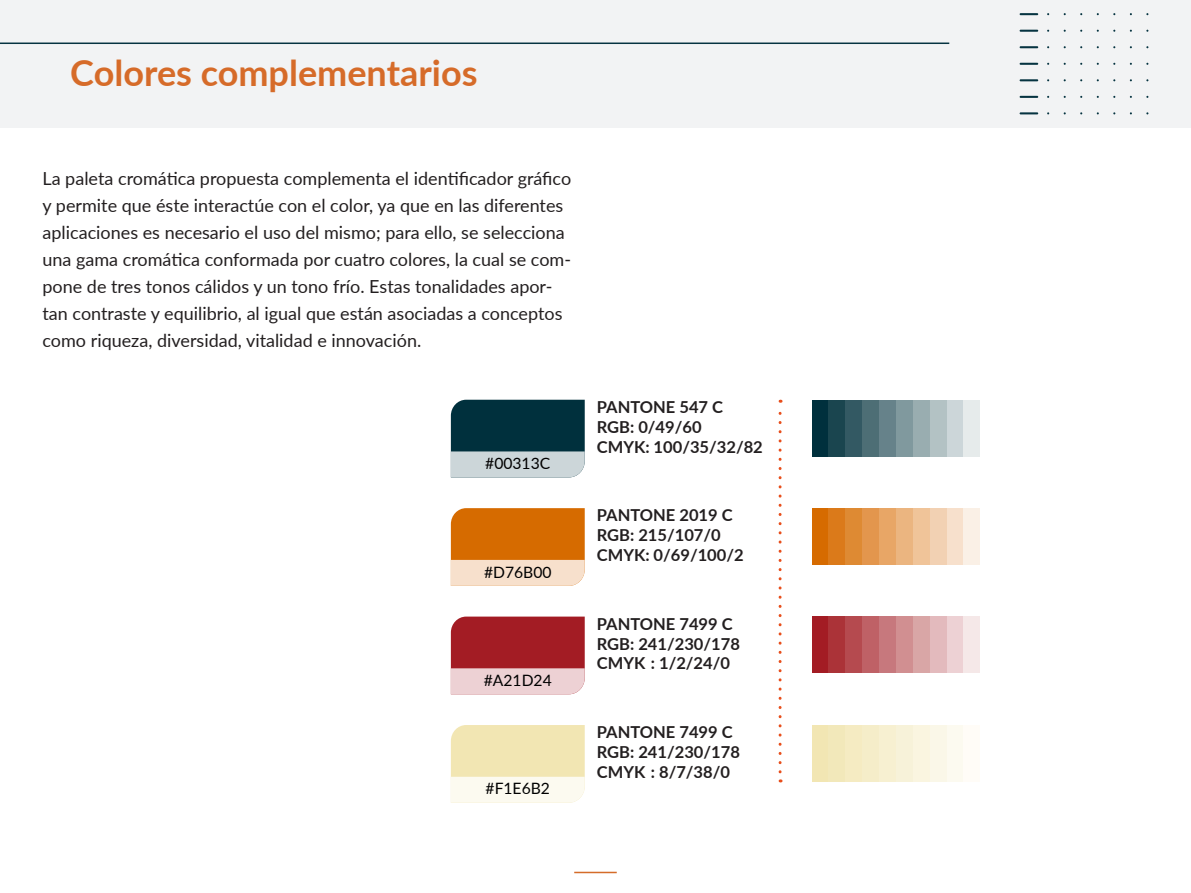
<style>
.page{position:relative;width:1191px;height:893px;background:#fff}
.page>*{position:absolute;margin:0;border:0;box-sizing:border-box;transform-origin:0 0}
.t1{font:700 36px "Lato";color:#d66b29}
.t2{font:18px/27px "Lato";color:#231f20}
.t3{font:700 16.5px "Lato";color:#231f20}
.t4{font:15.6px "Lato";color:#000}
</style>
<div class="page">
<div style="left:0;top:0;width:1191px;height:128px;background:#f2f3f4"></div>
<svg style="left:1019px;top:13px;width:19px;height:2px"></svg>
<svg style="left:1019px;top:30px;width:19px;height:2px"></svg>
<svg style="left:1019px;top:46px;width:19px;height:2px"></svg>
<svg style="left:1019px;top:63px;width:19px;height:2px"></svg>
<svg style="left:1019px;top:79px;width:19px;height:2px"></svg>
<svg style="left:1019px;top:96px;width:19px;height:2px"></svg>
<svg style="left:1019px;top:112px;width:19px;height:2px"></svg>
<hr style="left:574px;top:872px;width:43px;height:1px;background:#d56c29">
<hr style="left:0;top:43px;width:949px;height:1px;background:#063441">
<div style="left:811px;top:400px;width:17px;height:56px;background:#00303d"></div>
<div style="left:828px;top:400px;width:17px;height:56px;background:#1a454f"></div>
<div style="left:845px;top:400px;width:17px;height:56px;background:#335963"></div>
<div style="left:862px;top:400px;width:17px;height:56px;background:#4d6e75"></div>
<div style="left:879px;top:400px;width:17px;height:56px;background:#66828a"></div>
<div style="left:896px;top:400px;width:16px;height:56px;background:#80999e"></div>
<div style="left:912px;top:400px;width:17px;height:56px;background:#99adb0"></div>
<div style="left:929px;top:400px;width:17px;height:56px;background:#b3c2c4"></div>
<div style="left:946px;top:400px;width:17px;height:56px;background:#ccd6d9"></div>
<div style="left:963px;top:400px;width:17px;height:56px;background:#e6ebeb"></div>
<svg style="left:451px;top:400px;width:134px;height:77px;background:#456871"></svg>
<div style="left:811px;top:508px;width:17px;height:57px;background:#d66b00"></div>
<div style="left:828px;top:508px;width:17px;height:57px;background:#db7a1a"></div>
<div style="left:845px;top:508px;width:17px;height:57px;background:#de8a33"></div>
<div style="left:862px;top:508px;width:17px;height:57px;background:#e3964d"></div>
<div style="left:879px;top:508px;width:17px;height:57px;background:#e8a666"></div>
<div style="left:896px;top:508px;width:16px;height:57px;background:#ebb580"></div>
<div style="left:912px;top:508px;width:17px;height:57px;background:#f0c499"></div>
<div style="left:929px;top:508px;width:17px;height:57px;background:#f2d1b3"></div>
<div style="left:946px;top:508px;width:17px;height:57px;background:#f7e0cc"></div>
<div style="left:963px;top:508px;width:17px;height:57px;background:#faf0e6"></div>
<svg style="left:451px;top:508px;width:134px;height:78px;background:#e19346"></svg>
<div style="left:811px;top:617px;width:17px;height:56px;background:#a31c24"></div>
<div style="left:828px;top:617px;width:17px;height:56px;background:#ab3338"></div>
<div style="left:845px;top:617px;width:17px;height:56px;background:#b54a4f"></div>
<div style="left:862px;top:617px;width:17px;height:56px;background:#bf6166"></div>
<div style="left:879px;top:617px;width:17px;height:56px;background:#c7787d"></div>
<div style="left:896px;top:617px;width:16px;height:56px;background:#d18f91"></div>
<div style="left:912px;top:617px;width:17px;height:56px;background:#d9a6a6"></div>
<div style="left:929px;top:617px;width:17px;height:56px;background:#e3babd"></div>
<div style="left:946px;top:617px;width:17px;height:56px;background:#edd1d4"></div>
<div style="left:963px;top:617px;width:17px;height:56px;background:#f5e8e8"></div>
<svg style="left:451px;top:617px;width:134px;height:77px;background:#bc595f"></svg>
<div style="left:811px;top:725px;width:17px;height:57px;background:#f2e6b3"></div>
<div style="left:828px;top:725px;width:17px;height:57px;background:#f2e8ba"></div>
<div style="left:845px;top:725px;width:17px;height:57px;background:#f5ebc2"></div>
<div style="left:862px;top:725px;width:17px;height:57px;background:#f5edc9"></div>
<div style="left:879px;top:725px;width:17px;height:57px;background:#f7f0d1"></div>
<div style="left:896px;top:725px;width:16px;height:57px;background:#f7f2d9"></div>
<div style="left:912px;top:725px;width:17px;height:57px;background:#faf5e0"></div>
<div style="left:929px;top:725px;width:17px;height:57px;background:#faf7e8"></div>
<div style="left:946px;top:725px;width:17px;height:57px;background:#fcfaf0"></div>
<div style="left:963px;top:725px;width:17px;height:57px;background:#fffcf7"></div>
<svg style="left:451px;top:725px;width:134px;height:78px"></svg>
<svg style="left:778px;top:400px;width:3px;height:372px"></svg>
<h1 class="t1" style="left:70px;top:47px;width:409px">Colores complementarios</h1>
<p class="t2" style="left:43px;top:164px;width:530px">La paleta cromática propuesta complementa el identificador gráfico y permite que éste interactúe con el color, ya que en las diferentes aplicaciones es necesario el uso del mismo; para ello, se selecciona una gama cromática conformada por cuatro colores, la cual se com&shy;pone de tres tonos cálidos y un tono frío. Estas tonalidades apor&shy;tan contraste y equilibrio, al igual que están asociadas a conceptos como riqueza, diversidad, vitalidad e innovación.</p>
<p class="t4" style="left:485px;top:452px;width:66px">#00313C</p>
<p class="t4" style="left:484px;top:561px;width:69px">#D76B00</p>
<p class="t4" style="left:484px;top:669px;width:69px">#A21D24</p>
<p class="t4" style="left:485px;top:778px;width:66px">#F1E6B2</p>
<p class="t3" style="left:597px;top:395px;width:128px">PANTONE 547 C</p>
<p class="t3" style="left:597px;top:415px;width:106px">RGB: 0/49/60</p>
<p class="t3" style="left:597px;top:434px;width:167px">CMYK: 100/35/32/82</p>
<p class="t3" style="left:597px;top:503px;width:137px">PANTONE 2019 C</p>
<p class="t3" style="left:597px;top:523px;width:125px">RGB: 215/107/0</p>
<p class="t3" style="left:597px;top:543px;width:148px">CMYK: 0/69/100/2</p>
<p class="t3" style="left:597px;top:612px;width:137px">PANTONE 7499 C</p>
<p class="t3" style="left:597px;top:631px;width:145px">RGB: 241/230/178</p>
<p class="t3" style="left:597px;top:651px;width:135px">CMYK : 1/2/24/0</p>
<p class="t3" style="left:597px;top:720px;width:137px">PANTONE 7499 C</p>
<p class="t3" style="left:597px;top:740px;width:145px">RGB: 241/230/178</p>
<p class="t3" style="left:597px;top:760px;width:135px">CMYK : 8/7/38/0</p>
</div>
